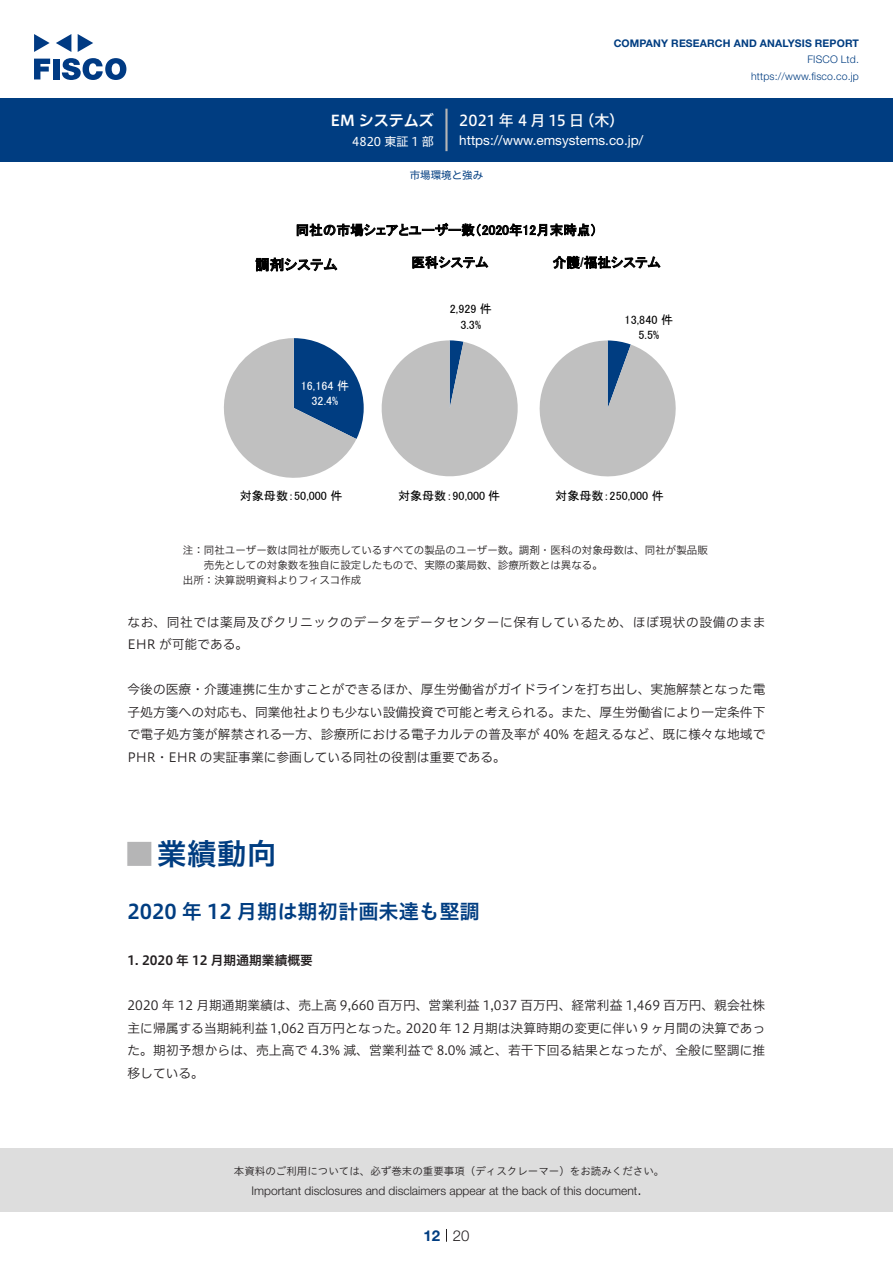
<style>
.page{position:relative;width:893px;height:1263px;background:#fff}
.page>*{position:absolute;margin:0;border:0;box-sizing:border-box;transform-origin:0 0}
.t1{font:30px "Hiragino UD Sans Std N W6";color:#003d81}
.t2{font:700 24px "Koz Go Pro";color:#b5b5b6}
.t3{font:20.25px "Hiragino UD Sans Std W6";color:#003d81}
.t4{font:15px "Hiragino UD Sans F Std N W5";color:#fff}
.t5{font:15px "Hiragino UD Sans F Std N W6";color:#fff}
.t6{font:300 15px "Helvetica Neue LT Std";color:#231f20}
.t7{font:700 15px "Helvetica Neue LT Std";color:#003d81}
.t8{font:14.4px "MS P Gothic";letter-spacing:.01em;color:#000}
.t9{font:13.5px "MS P Gothic";letter-spacing:.005em;color:#000}
.t10{font:13.5px "Helvetica Neue LT Std";color:#fff}
.t11{font:12.75px/22.5px "Hiragino UD Sans F Std N W3";color:#231f20;text-align:justify}
.t12{font:12.75px/22.5px "Hiragino UD Sans F Std N W3";letter-spacing:.045em;color:#231f20}
.t13{font:12.75px "Hiragino UD Sans F Std N W6";color:#231f20}
.t14{font:300 12px "Helvetica Neue LT Std";color:#231f20}
.t15{font:12px/15.6px "MS P Gothic";color:#000;text-align:center}
.t16{font:12px/15.6px "MS P Gothic";letter-spacing:.005em;color:#fff;text-align:center}
.t17{font:12px "Hiragino UD Sans F Std N W4";color:#fff}
.t18{font:10.5px "Hiragino UD Sans F Std N W3";color:#231f20}
.t19{font:10.5px "Hiragino UD Sans Std W3";color:#231f20}
.t20{font:700 10.5px "Helvetica Neue LT Std";letter-spacing:.015em;color:#003d81}
.t21{font:300 10.5px/16.5px "Helvetica Neue LT Std";letter-spacing:.015em;color:#003d81;text-align:right}
.t22{font:10.5px "Hiragino UD Sans F Std N W4";color:#003d81}
.s1{font-family:"Arial";font-weight:700}
</style>
<div class="page">
<div style="left:0;top:1148px;width:893px;height:64px;background:#ddd"></div>
<svg style="left:34px;top:59px;width:16px;height:20px"></svg>
<div style="left:53px;top:59px;width:6px;height:20px;background:#003a83"></div>
<svg style="left:62px;top:58px;width:64px;height:22px"></svg>
<svg style="left:34px;top:34px;width:16px;height:18px"></svg>
<svg style="left:78px;top:34px;width:15px;height:18px"></svg>
<svg style="left:56px;top:34px;width:15px;height:18px"></svg>
<div style="left:0;top:98px;width:893px;height:64px;background:#003d81"></div>
<hr style="left:445px;top:109px;width:3px;height:42px;background:#b5b5b6">
<svg style="left:446px;top:1229px;width:1px;height:13px"></svg>
<svg style="left:224px;top:338px;width:140px;height:140px"></svg>
<svg style="left:381px;top:340px;width:137px;height:137px"></svg>
<svg style="left:539px;top:340px;width:137px;height:137px"></svg>
<p class="t5" style="left:331px;top:109px;width:105px">EM システムズ</p>
<p class="t17" style="left:352px;top:132px;width:83px">4820 東証 1 部</p>
<p class="t20" style="left:614px;top:37px;width:247px">COMPANY RESEARCH AND ANALYSIS REPORT</p>
<p class="t21" style="left:751px;top:51px;width:109px">FISCO Ltd. https://www.fisco.co j p.</p>
<p class="t4" style="left:459px;top:109px;width:126px">2021 年 4 月 15 日</p>
<p class="t4" style="left:579px;top:109px;width:46px">（木(</p>
<p class="t10" style="left:459px;top:132px;width:186px">https://www.emsystems.co j p. /</p>
<p class="t22" style="left:410px;top:167px;width:75px">市場環境と強み</p>
<p class="t9" style="left:296px;top:223px;width:303px">同社の市場シェアとユーザー数（2020年12月末時点(</p>
<p class="t8" style="left:255px;top:257px;width:84px">調剤システム</p>
<p class="t16" style="left:301px;top:378px;width:50px">16,164 件<br>32.4%</p>
<p class="t15" style="left:240px;top:488px;width:104px">対象母数：50,000 件</p>
<p class="t9" style="left:411px;top:256px;width:79px">医科システム</p>
<p class="t15" style="left:450px;top:301px;width:44px">2,929 件<br>3.3%</p>
<p class="t15" style="left:398px;top:488px;width:104px">対象母数：90,000 件</p>
<p class="t9" style="left:553px;top:256px;width:110px">介護<span class="s1">/</span>福祉システム</p>
<p class="t15" style="left:625px;top:312px;width:50px">13,840 件<br>5.5%</p>
<p class="t15" style="left:555px;top:488px;width:110px">対象母数：250,000 件</p>
<p class="t18" style="left:183px;top:542px;width:526px">注：同社ユーザー数は同社が販売しているすべての製品のユーザー数。調剤・医科の対象母数は、同社が製品販</p>
<p class="t18" style="left:204px;top:557px;width:400px">売先としての対象数を独自に設定したもので、実際の薬局数、診療所数とは異なる。</p>
<p class="t18" style="left:183px;top:572px;width:180px">出所：決算説明資料よりフィスコ作成</p>
<p class="t12" style="left:128px;top:610px;width:639px">なお、同社では薬局及びクリニックのデータをデータセンターに保有しているため、ほぼ現状の設備のまま<br>EHR が可能である。</p>
<p class="t11" style="left:128px;top:677px;width:639px">今後の医療・介護連携に生かすことができるほか、厚生労働省がガイドラインを打ち出し、実施解禁となった電子処方箋への対応も、同業他社よりも少ない設備投資で可能と考えられる。また、厚生労働省により一定条件下で電子処方箋が解禁される一方、診療所における電子カルテの普及率が 40% を超えるなど、既に様々な地域でPHR・EHR の実証事業に参画している同社の役割は重要である。</p>
<h1 class="t1" style="left:157px;top:831px;width:121px">業績動向</h1>
<h2 class="t2" style="left:128px;top:839px;width:25px">█</h2>
<h3 class="t3" style="left:128px;top:896px;width:354px">2020 年 12 月期は期初計画未達も堅調</h3>
<p class="t13" style="left:128px;top:950px;width:187px">1. 2020 年 12 月期通期業績概要</p>
<p class="t11" style="left:128px;top:993px;width:639px;text-align:right">2020 年 12 月期通期業績は、売上高 9,660 百万円、営業利益 1,037 百万円、経常利益 1,469 百万円、親会社株<br>2020 年 12 月期は決算時期の変更に伴い 9 ヶ月間の決算であっ</p>
<p class="t11" style="left:128px;top:1016px;width:639px;text-align:left">主に帰属する当期純利益 1,062 百万円となった。<br>た。期初予想からは、売上高で 4.3% 減、営業利益で 8.0% 減と、若干下回る結果となったが、全般に堅調に推移している。</p>
<p class="t19" style="left:234px;top:1163px;width:432px">本資料のご利用については、必ず巻末の重要事項（ディスクレーマー）をお読みください。</p>
<p class="t6" style="left:637px;top:1180px;width:6px">.</p>
<p class="t14" style="left:251px;top:1183px;width:387px">Important disclosures and disclaimers appear at the back of this document</p>
<p class="t7" style="left:423px;top:1226px;width:18px">12</p>
<p class="t6" style="left:453px;top:1226px;width:18px">20</p>
</div>
